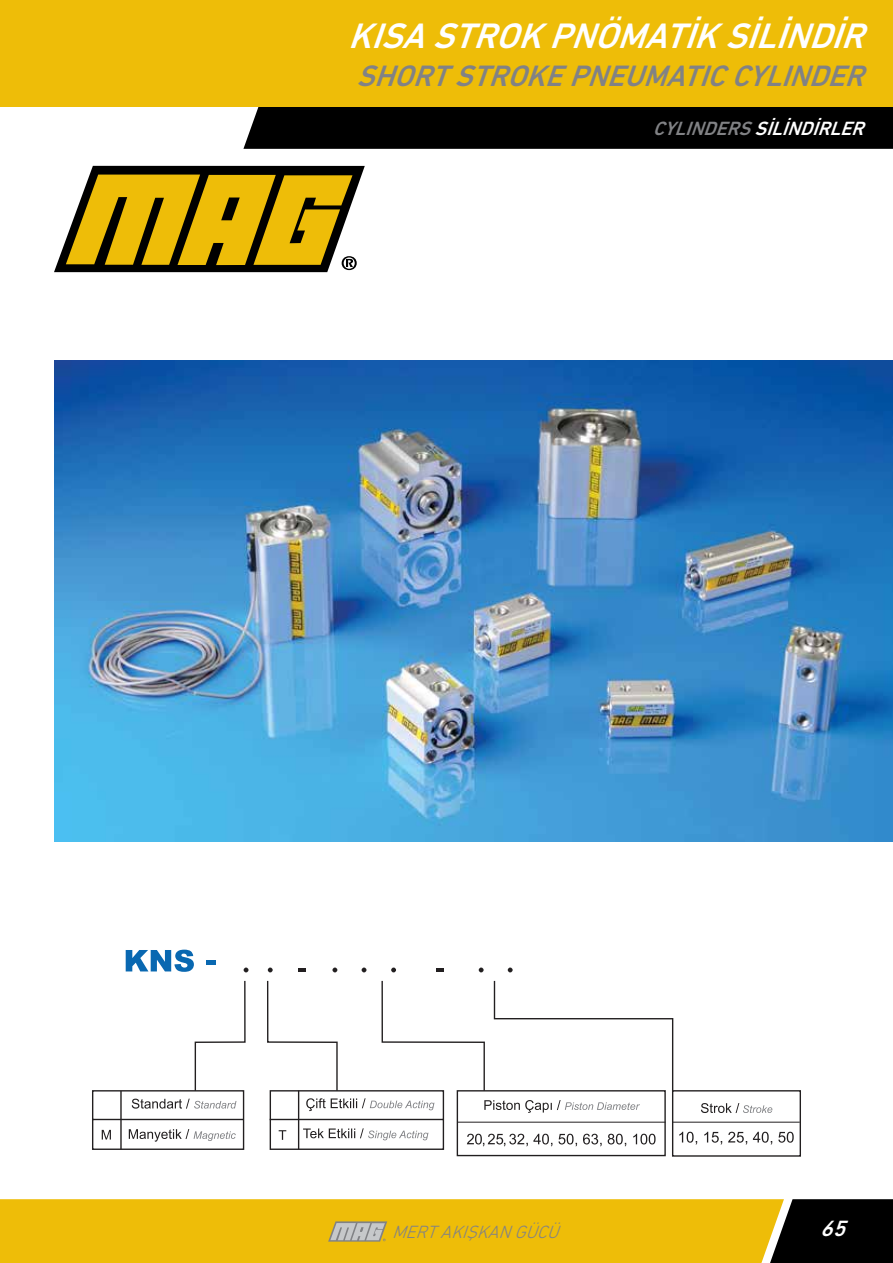
<style>
.page{position:relative;width:893px;height:1263px;background:#fff}
.page>*{position:absolute;margin:0;border:0;box-sizing:border-box;transform-origin:0 0}
.t1{font:italic 500 36px "DIN Next LT Pro";color:#fff}
.t2{font:italic 500 30px "DIN Next LT Pro";color:#818285}
.t3{font:italic 500 22.5px "DIN Next LT Pro";color:#fff}
.t4{font:italic 500 19.5px "DIN Next LT Pro";color:#fff}
.t5{font:italic 300 18px "DIN Next LT Pro";color:#818285}
.s1{color:#818285}
</style>
<div class="page">
<div style="left:784px;top:1199px;width:109px;height:64px;background:#000"></div>
<div style="left:0;top:1199px;width:784px;height:64px;background:#eebd08"></div>
<svg style="left:328px;top:1221px;width:59px;height:20px"></svg>
<svg style="left:332px;top:967px;width:5px;height:5px"></svg>
<svg style="left:362px;top:967px;width:4px;height:5px"></svg>
<svg style="left:391px;top:967px;width:5px;height:5px"></svg>
<svg style="left:244px;top:967px;width:4px;height:5px"></svg>
<svg style="left:268px;top:967px;width:5px;height:5px"></svg>
<svg style="left:298px;top:968px;width:7px;height:4px"></svg>
<svg style="left:126px;top:950px;width:68px;height:22px"></svg>
<div style="left:207px;top:960px;width:9px;height:5px;background:#0968b1"></div>
<svg style="left:479px;top:967px;width:5px;height:5px"></svg>
<svg style="left:508px;top:967px;width:5px;height:5px"></svg>
<svg style="left:436px;top:968px;width:8px;height:4px"></svg>
<svg style="left:434px;top:980px;width:240px;height:170px"></svg>
<div style="left:457px;top:1090px;width:209px;height:66px;border:1px solid #221f20"></div>
<hr style="left:457px;top:1122px;width:208px;height:1px;background:#221f20">
<svg style="left:484px;top:1100px;width:156px;height:13px"></svg>
<div style="left:672px;top:1090px;width:129px;height:67px;border:1px solid #221f20"></div>
<hr style="left:673px;top:1122px;width:127px;height:1px;background:#221f20">
<svg style="left:679px;top:1132px;width:18px;height:12px"></svg>
<svg style="left:704px;top:1132px;width:18px;height:12px"></svg>
<svg style="left:728px;top:1132px;width:19px;height:12px"></svg>
<svg style="left:753px;top:1132px;width:19px;height:12px"></svg>
<svg style="left:778px;top:1132px;width:16px;height:11px"></svg>
<svg style="left:701px;top:1103px;width:71px;height:10px"></svg>
<svg style="left:92px;top:980px;width:342px;height:170px"></svg>
<svg style="left:558px;top:1134px;width:19px;height:12px"></svg>
<svg style="left:583px;top:1134px;width:19px;height:12px"></svg>
<svg style="left:608px;top:1134px;width:18px;height:12px"></svg>
<svg style="left:633px;top:1134px;width:23px;height:10px"></svg>
<svg style="left:467px;top:1134px;width:85px;height:12px"></svg>
<div style="left:243px;top:106px;width:650px;height:43px;background:#000"></div>
<div style="left:0;top:0;width:893px;height:106px;background:#eebd08"></div>
<svg style="left:54px;top:166px;width:311px;height:106px;background:#a98c23"></svg>
<img style="left:54px;top:361px;width:839px;height:481px">
<p class="t1" style="left:348px;top:15px;width:531px">KISASTROKPNÖMATİKSİLİNDİR</p>
<p class="t2" style="left:357px;top:59px;width:520px">SHORTSTROKEPNEUMATICCYLINDER</p>
<p class="t4" style="left:653px;top:117px;width:220px"><span class="s1">CYLINDERS</span>SİLİNDİRLER</p>
<p class="t5" style="left:392px;top:1222px;width:175px">MERTAKIŞKANGÜCÜ</p>
<p class="t3" style="left:820px;top:1215px;width:35px">65</p>
</div>
